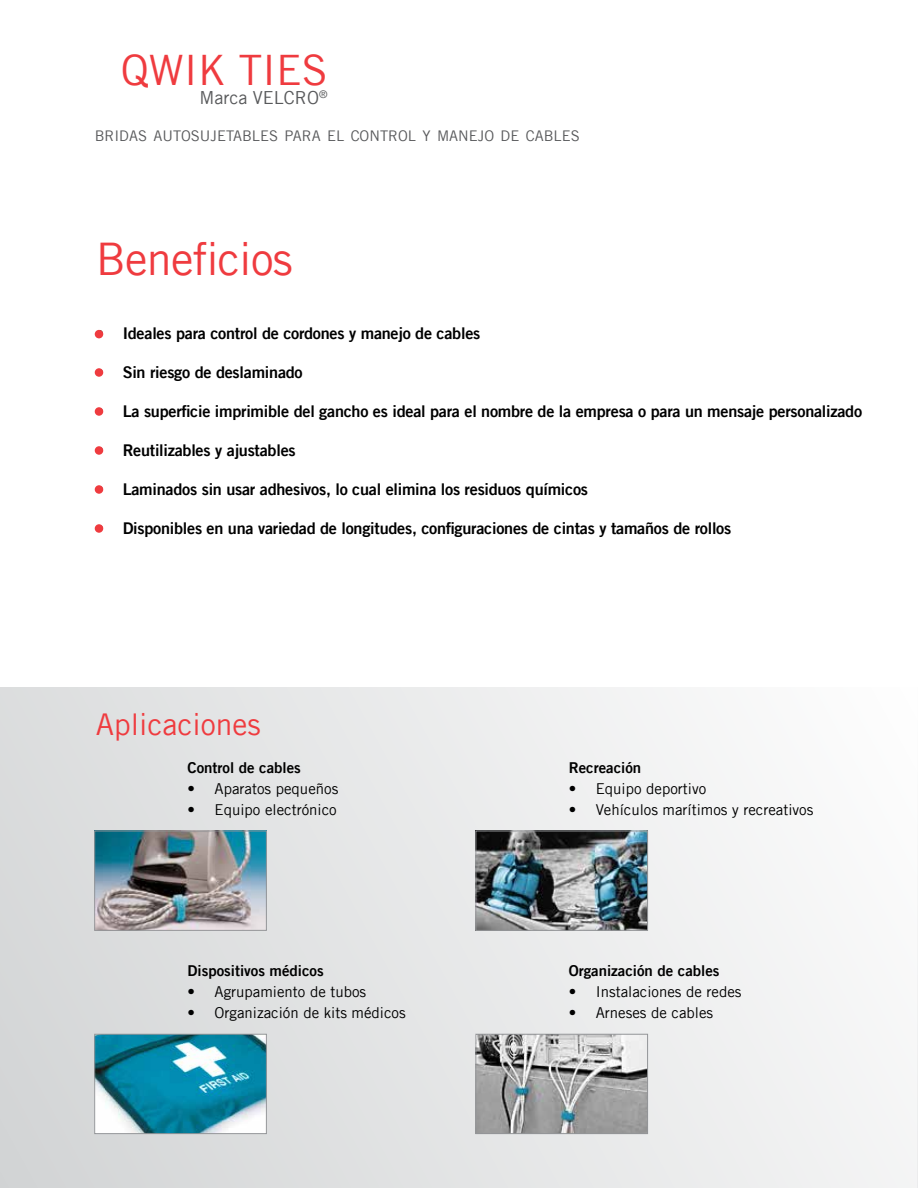
<style>
.page{position:relative;width:918px;height:1188px;background:#fff}
.page>*{position:absolute;margin:0;border:0;box-sizing:border-box;transform-origin:0 0}
.t1{font:45px "Trade Gothic LT";letter-spacing:-.015em;color:#ef3b3f}
.t2{font:42px "Trade Gothic LT";color:#ef3b3f}
.t3{font:30px "Trade Gothic LT";color:#ef3b3f}
.t4{font:18px "Trade Gothic LT";color:#58595b}
.t5{font:16.2px "Trade Gothic LT Bold Two";letter-spacing:-.015em;color:#000}
.t6{font:15px "Trade Gothic LT";color:#000}
.t7{font:15px "Trade Gothic LT Bold Two";color:#000}
.t8{font:14.7px "Trade Gothic LT";color:#58595b}
</style>
<div class="page">
<div style="left:95px;top:330px;width:8px;height:8px;background:#ef3b3f;border-radius:50%"></div>
<div style="left:95px;top:368px;width:8px;height:9px;background:#ef3b3f;border-radius:50%"></div>
<div style="left:95px;top:407px;width:8px;height:9px;background:#ef3b3f;border-radius:50%"></div>
<div style="left:95px;top:446px;width:8px;height:9px;background:#ef3b3f;border-radius:50%"></div>
<div style="left:95px;top:485px;width:8px;height:9px;background:#ef3b3f;border-radius:50%"></div>
<div style="left:95px;top:524px;width:8px;height:9px;background:#ef3b3f;border-radius:50%"></div>
<div style="left:0;top:688px;width:918px;height:500px;background:linear-gradient(to right,#d6d8d9,#f9f9f9)"></div>
<hr style="left:917px;top:688px;width:1px;height:500px;background:#d1d3d4">
<img style="left:96px;top:833px;width:169px;height:96px">
<div style="left:94px;top:831px;width:173px;height:100px;border:1px solid #939598"></div>
<img style="left:477px;top:833px;width:169px;height:96px">
<div style="left:475px;top:831px;width:173px;height:100px;border:1px solid #939598"></div>
<img style="left:96px;top:1036px;width:169px;height:96px">
<div style="left:94px;top:1034px;width:173px;height:100px;border:1px solid #939598"></div>
<img style="left:477px;top:1036px;width:169px;height:96px">
<div style="left:475px;top:1034px;width:173px;height:100px;border:1px solid #939598"></div>
<h2 class="t2" style="left:121px;top:44px;width:208px">QWIK TIES</h2>
<p class="t4" style="left:200px;top:87px;width:129px">Marca VELCRO<sup>®</sup></p>
<p class="t8" style="left:95px;top:127px;width:10px">BRIDAS</p>
<p class="t8" style="left:153px;top:127px;width:10px">AUTOSUJETABLES</p>
<p class="t8" style="left:285px;top:127px;width:10px">PARA</p>
<p class="t8" style="left:327px;top:127px;width:34px">EL CONTROL</p>
<p class="t8" style="left:422px;top:127px;width:25px">Y MANEJO</p>
<p class="t8" style="left:501px;top:127px;width:35px">DE CABLES</p>
<h1 class="t1" style="left:96px;top:232px;width:199px">Beneficios</h1>
<p class="t5" style="left:96px;top:323px;width:386px">• Ideales para control de cordones y manejo de cables</p>
<p class="t5" style="left:96px;top:362px;width:209px">• Sin riesgo de deslaminado</p>
<p class="t5" style="left:96px;top:401px;width:768px">• La superficie imprimible del gancho es ideal para el nombre de la empresa o para un mensaje personalizado</p>
<p class="t5" style="left:96px;top:440px;width:202px">• Reutilizables y ajustables</p>
<p class="t5" style="left:96px;top:479px;width:494px">• Laminados sin usar adhesivos, lo cual elimina los residuos químicos</p>
<p class="t5" style="left:96px;top:518px;width:637px">• Disponibles en una variedad de longitudes, configuraciones de cintas y tamaños de rollos</p>
<h3 class="t3" style="left:96px;top:706px;width:167px">Aplicaciones</h3>
<p class="t7" style="left:188px;top:758px;width:115px">Control de cables</p>
<p class="t6" style="left:188px;top:779px;width:152px">• Aparatos pequeños</p>
<p class="t6" style="left:188px;top:800px;width:151px">• Equipo electrónico</p>
<p class="t7" style="left:188px;top:961px;width:138px">Dispositivos médicos</p>
<p class="t6" style="left:188px;top:983px;width:180px">• Agrupamiento de tubos</p>
<p class="t6" style="left:188px;top:1004px;width:220px">• Organización de kits médicos</p>
<p class="t7" style="left:569px;top:758px;width:74px">Recreación</p>
<p class="t6" style="left:569px;top:779px;width:139px">• Equipo deportivo</p>
<p class="t6" style="left:569px;top:800px;width:246px">• Vehículos marítimos y recreativos</p>
<p class="t7" style="left:569px;top:961px;width:152px">Organización de cables</p>
<p class="t6" style="left:569px;top:983px;width:174px">• Instalaciones de redes</p>
<p class="t6" style="left:569px;top:1004px;width:146px">• Arneses de cables</p>
</div>
